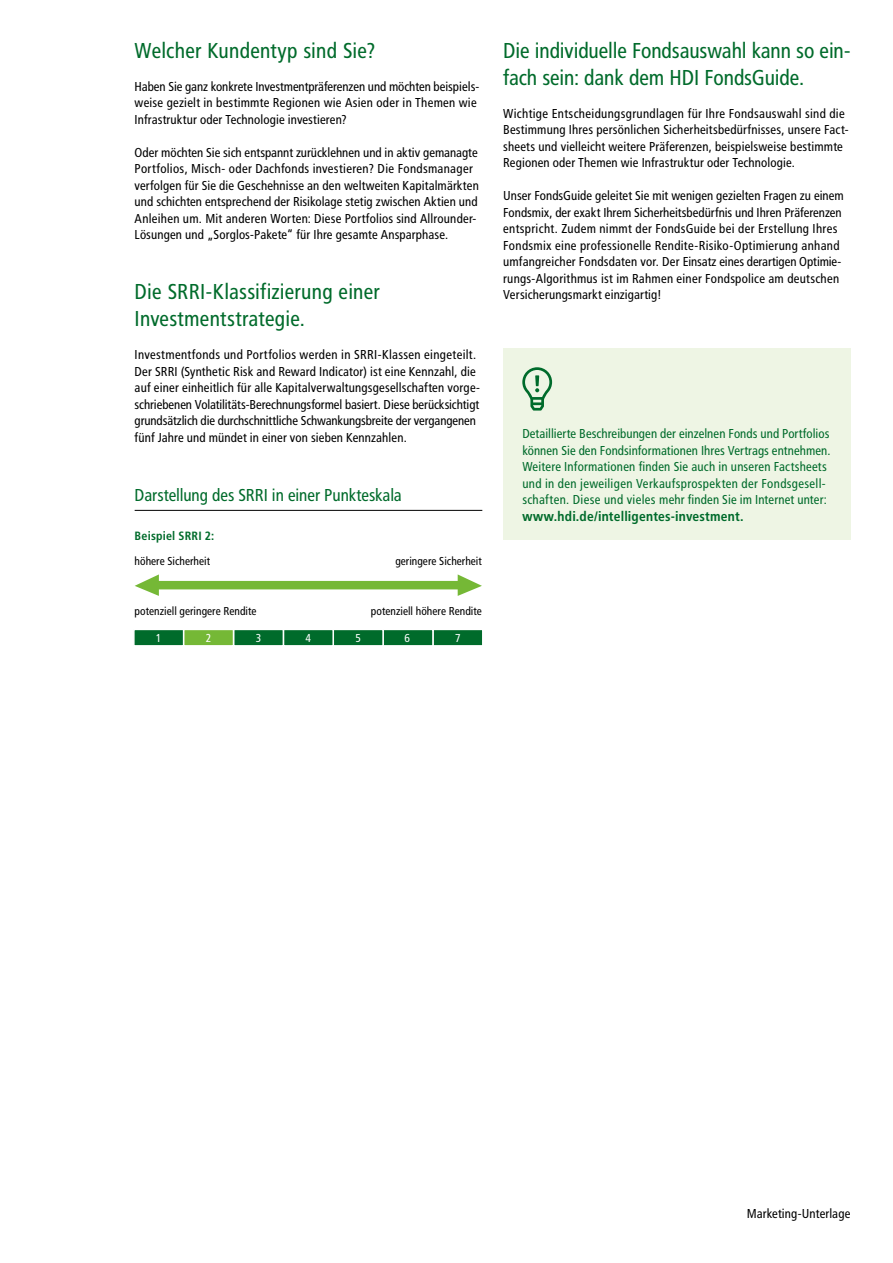
<style>
.page{position:relative;width:893px;height:1263px;background:#fff}
.page>*{position:absolute;margin:0;border:0;box-sizing:border-box;transform-origin:0 0}
.t1{font:22.5px/27px "HDI Gerling Sans Cond Regular";color:#006b2b}
.t2{font:18px "HDI Gerling Sans Cond Regular";letter-spacing:-.005em;color:#006b2b}
.t3{font:13.5px/16.5px "HDI Gerling Sans Cond Regular";letter-spacing:.01em;color:#000}
.t4{font:13.5px/16.5px "HDI Gerling Sans Cond Regular";letter-spacing:.01em;color:#006b2b}
.t5{font:13.5px "HDI Gerling Sans Cond Bold";letter-spacing:.015em;color:#006b2b}
.t6{font:12px "HDI Gerling Sans Cond Regular";color:#000}
.t7{font:12px "HDI Gerling Sans Cond Bold";letter-spacing:.015em;color:#006b2b}
.t8{font:12px "HDI Gerling Sans Cond Regular";color:#fff}
</style>
<div class="page">
<div style="left:503px;top:349px;width:347px;height:191px;background:#eef5e4"></div>
<svg style="left:522px;top:367px;width:30px;height:44px"></svg>
<hr style="left:135px;top:510px;width:347px;height:1px;background:#000">
<div style="left:133px;top:629px;width:51px;height:18px;background:#006b2b;border:2px solid #fff"></div>
<div style="left:432px;top:629px;width:52px;height:18px;background:#006b2b;border:2px solid #fff"></div>
<div style="left:382px;top:629px;width:52px;height:18px;background:#006b2b;border:2px solid #fff"></div>
<div style="left:332px;top:629px;width:52px;height:18px;background:#006b2b;border:2px solid #fff"></div>
<div style="left:283px;top:629px;width:51px;height:18px;background:#006b2b;border:2px solid #fff"></div>
<div style="left:233px;top:629px;width:51px;height:18px;background:#006b2b;border:2px solid #fff"></div>
<div style="left:183px;top:629px;width:51px;height:18px;background:#75b836;border:2px solid #fff"></div>
<svg style="left:135px;top:574px;width:347px;height:22px"></svg>
<h1 class="t1" style="left:135px;top:37px;width:243px">Welcher Kundentyp sind Sie?</h1>
<p class="t3" style="left:135px;top:78px;width:346px">Haben Sie ganz konkrete Investmentpräferenzen und möchten beispiels&shy;weise gezielt in bestimmte Regionen wie Asien oder in Themen wie<br>Infrastruktur oder Technologie investieren?</p>
<p class="t3" style="left:135px;top:144px;width:346px">Oder möchten Sie sich entspannt zurücklehnen und in aktiv gemanagte Portfolios, Misch- oder Dachfonds investieren? Die Fondsmanager verfolgen für Sie die Geschehnisse an den weltweiten Kapitalmärkten und schichten entsprechend der Risikolage stetig zwischen Aktien und Anleihen um. Mit anderen Worten: Diese Portfolios sind Allrounder-Lösungen und „Sorglos-Pakete“ für Ihre gesamte Ansparphase.</p>
<h1 class="t1" style="left:135px;top:278px;width:247px">Die SRRI-Klassifizierung einer<br>Investmentstrategie.</h1>
<p class="t3" style="left:135px;top:347px;width:347px">Investmentfonds und Portfolios werden in SRRI-Klassen eingeteilt.<br>Der SRRI (Synthetic Risk and Reward Indicator) ist eine Kennzahl, die auf einer einheitlich für alle Kapitalverwaltungsgesellschaften vorge&shy;schriebenen Volatilitäts-Berechnungsformel basiert. Diese berücksichtigt grundsätzlich die durchschnittliche Schwankungsbreite der vergangenen fünf Jahre und mündet in einer von sieben Kennzahlen.</p>
<h2 class="t2" style="left:135px;top:485px;width:269px">Darstellung des SRRI in einer Punkteskala</h2>
<p class="t7" style="left:135px;top:529px;width:81px">Beispiel SRRI 2:</p>
<p class="t6" style="left:135px;top:554px;width:77px">höhere Sicherheit</p>
<p class="t6" style="left:395px;top:554px;width:88px">geringere Sicherheit</p>
<p class="t6" style="left:135px;top:604px;width:123px">potenziell geringere Rendite</p>
<p class="t6" style="left:371px;top:604px;width:112px">potenziell höhere Rendite</p>
<p class="t8" style="left:156px;top:631px;width:7px">1</p>
<p class="t8" style="left:206px;top:631px;width:7px">2</p>
<p class="t8" style="left:256px;top:631px;width:7px">3</p>
<p class="t8" style="left:306px;top:631px;width:7px">4</p>
<p class="t8" style="left:355px;top:631px;width:7px">5</p>
<p class="t8" style="left:404px;top:631px;width:7px">6</p>
<p class="t8" style="left:455px;top:631px;width:7px">7</p>
<h1 class="t1" style="left:503px;top:37px;width:349px">Die individuelle Fondsauswahl kann so ein&shy;fach sein: dank dem HDI FondsGuide.</h1>
<p class="t3" style="left:503px;top:105px;width:347px">Wichtige Entscheidungsgrundlagen für Ihre Fondsauswahl sind die Bestimmung Ihres persönlichen Sicherheitsbedürfnisses, unsere Fact&shy;sheets und vielleicht weitere Präferenzen, beispielsweise bestimmte Regionen oder Themen wie Infrastruktur oder Technologie.</p>
<p class="t3" style="left:503px;top:188px;width:342px">Unser FondsGuide geleitet Sie mit wenigen gezielten Fragen zu einem Fondsmix, der exakt Ihrem Sicherheitsbedürfnis und Ihren Präferenzen entspricht. Zudem nimmt der FondsGuide bei der Erstellung Ihres Fondsmix eine professionelle Rendite-Risiko-Optimierung anhand umfangreicher Fondsdaten vor. Der Einsatz eines derartigen Optimie&shy;rungs-Algorithmus ist im Rahmen einer Fondspolice am deutschen Versicherungsmarkt einzigartig!</p>
<p class="t4" style="left:522px;top:426px;width:310px">Detaillierte Beschreibungen der einzelnen Fonds und Portfolios können Sie den Fondsinformationen Ihres Vertrags entnehmen.<br>Weitere Informationen finden Sie auch in unseren Factsheets und in den jeweiligen Verkaufsprospekten der Fondsgesell&shy;schaften. Diese und vieles mehr finden Sie im Internet unter:</p>
<p class="t5" style="left:522px;top:508px;width:223px">www.hdi.de/intelligentes-investment.</p>
<p class="t3" style="left:747px;top:1205px;width:105px">Marketing-Unterlage</p>
</div>
